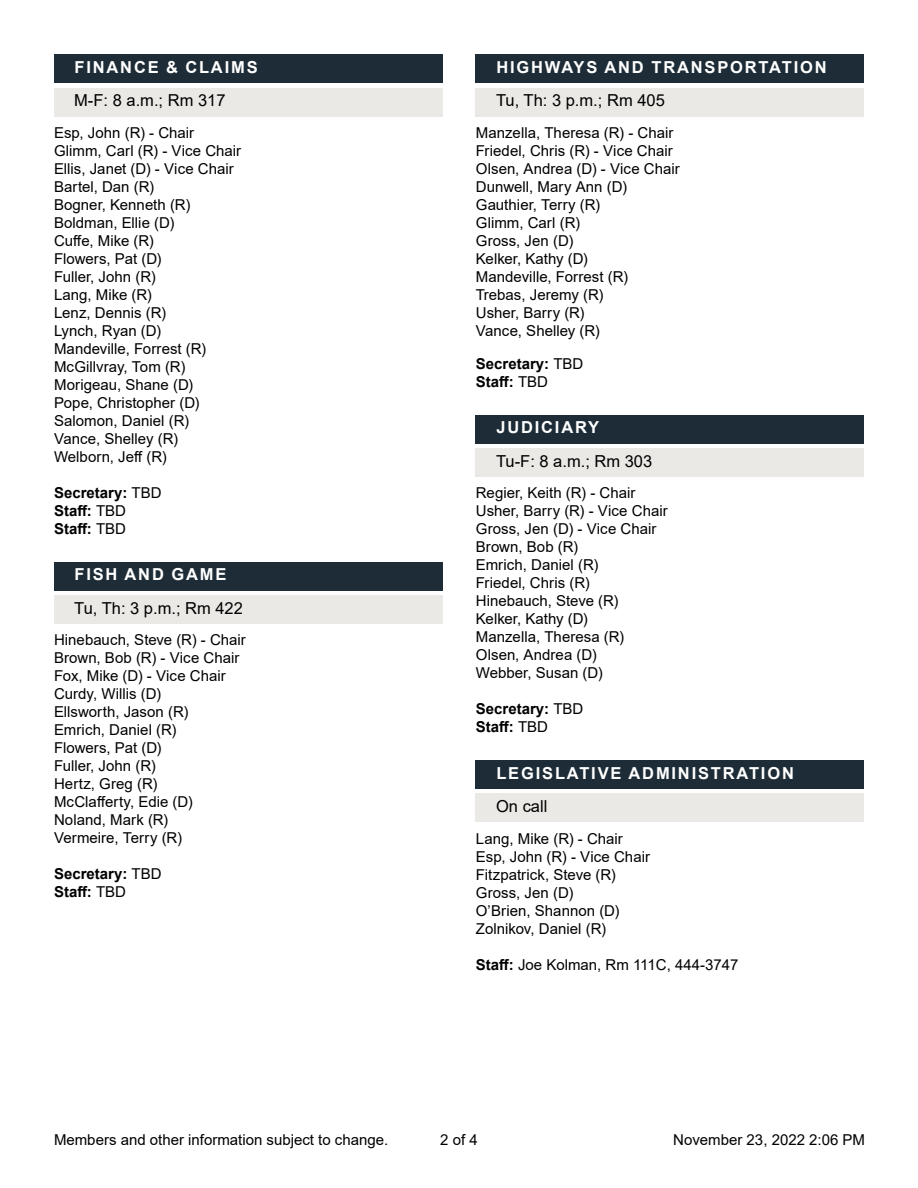
<style>
.page{position:relative;width:918px;height:1188px;background:#fff}
.page>*{position:absolute;margin:0;border:0;box-sizing:border-box;transform-origin:0 0}
.t1{font:700 16.5px "Arial";letter-spacing:.11em;color:#fff}
.t2{font:16.5px "Arial";color:#000}
.t3{font:15px/18px "Arial";color:#000}
.t4{font:700 15px/18px "Arial";color:#000}
.s1{font-weight:400}
.s2{font-weight:700}
</style>
<div class="page">
<div style="left:476px;top:54px;width:388px;height:29px;background:#1d2c37"></div>
<div style="left:476px;top:88px;width:388px;height:29px;background:#eae9e5"></div>
<div style="left:476px;top:415px;width:388px;height:29px;background:#1d2c37"></div>
<div style="left:476px;top:448px;width:388px;height:29px;background:#eae9e5"></div>
<div style="left:476px;top:760px;width:388px;height:29px;background:#1d2c37"></div>
<div style="left:476px;top:793px;width:388px;height:29px;background:#eae9e5"></div>
<div style="left:54px;top:54px;width:388px;height:29px;background:#1d2c37"></div>
<div style="left:54px;top:88px;width:388px;height:29px;background:#eae9e5"></div>
<div style="left:54px;top:562px;width:388px;height:29px;background:#1d2c37"></div>
<div style="left:54px;top:595px;width:388px;height:29px;background:#eae9e5"></div>
<p class="t1" style="left:75px;top:56px;width:185px">FINANCE &amp; CLAIMS</p>
<p class="t2" style="left:74px;top:89px;width:153px">M‑F: 8 a.m.; Rm 317</p>
<p class="t3" style="left:54px;top:124px;width:189px">Esp, John (R) ‑ Chair<br>Glimm, Carl (R) ‑ Vice Chair<br>Ellis, Janet (D) ‑ Vice Chair<br>Bartel, Dan (R)<br>Bogner, Kenneth (R)<br>Boldman, Ellie (D)<br>Cuffe, Mike (R)<br>Flowers, Pat (D)<br>Fuller, John (R)<br>Lang, Mike (R)<br>Lenz, Dennis (R)<br>Lynch, Ryan (D)<br>Mandeville, Forrest (R)<br>McGillvray, Tom (R)<br>Morigeau, Shane (D)<br>Pope, Christopher (D)<br>Salomon, Daniel (R)<br>Vance, Shelley (R)<br>Welborn, Jeff (R)</p>
<p class="t4" style="left:54px;top:484px;width:109px">Secretary: <span class="s1">TBD<br></span>Staff: <span class="s1">TBD<br></span>Staff: <span class="s1">TBD</span></p>
<p class="t1" style="left:75px;top:563px;width:154px">FISH AND GAME</p>
<p class="t2" style="left:74px;top:597px;width:170px">Tu, Th: 3 p.m.; Rm 422</p>
<p class="t3" style="left:54px;top:631px;width:193px">Hinebauch, Steve (R) ‑ Chair<br>Brown, Bob (R) ‑ Vice Chair<br>Fox, Mike (D) ‑ Vice Chair<br>Curdy, Willis (D)<br>Ellsworth, Jason (R)<br>Emrich, Daniel (R)<br>Flowers, Pat (D)<br>Fuller, John (R)<br>Hertz, Greg (R)<br>McClafferty, Edie (D)<br>Noland, Mark (R)<br>Vermeire, Terry (R)</p>
<p class="t4" style="left:54px;top:865px;width:109px">Secretary: <span class="s1">TBD<br></span>Staff: <span class="s1">TBD</span></p>
<p class="t1" style="left:496px;top:56px;width:332px">HIGHWAYS AND TRANSPORTATION</p>
<p class="t2" style="left:496px;top:89px;width:170px">Tu, Th: 3 p.m.; Rm 405</p>
<p class="t3" style="left:476px;top:124px;width:205px">Manzella, Theresa (R) ‑ Chair<br>Friedel, Chris (R) ‑ Vice Chair<br>Olsen, Andrea (D) ‑ Vice Chair<br>Dunwell, Mary Ann (D)<br>Gauthier, Terry (R)<br>Glimm, Carl (R)<br>Gross, Jen (D)<br>Kelker, Kathy (D)<br>Mandeville, Forrest (R)<br>Trebas, Jeremy (R)<br>Usher, Barry (R)<br>Vance, Shelley (R)</p>
<p class="t4" style="left:476px;top:355px;width:109px">Secretary: <span class="s1">TBD<br></span>Staff: <span class="s1">TBD</span></p>
<p class="t1" style="left:496px;top:416px;width:104px">JUDICIARY</p>
<p class="t2" style="left:496px;top:450px;width:158px">Tu‑F: 8 a.m.; Rm 303</p>
<p class="t3" style="left:476px;top:484px;width:193px">Regier, Keith (R) ‑ Chair<br>Usher, Barry (R) ‑ Vice Chair<br>Gross, Jen (D) ‑ Vice Chair<br>Brown, Bob (R)<br>Emrich, Daniel (R)<br>Friedel, Chris (R)<br>Hinebauch, Steve (R)<br>Kelker, Kathy (D)<br>Manzella, Theresa (R)<br>Olsen, Andrea (D)<br>Webber, Susan (D)</p>
<p class="t4" style="left:476px;top:700px;width:109px">Secretary: <span class="s1">TBD<br></span>Staff: <span class="s1">TBD</span></p>
<p class="t1" style="left:496px;top:761px;width:299px">LEGISLATIVE ADMINISTRATION</p>
<p class="t2" style="left:496px;top:795px;width:53px">On call</p>
<p class="t3" style="left:476px;top:829px;width:176px">Lang, Mike (R) ‑ Chair<br>Esp, John (R) ‑ Vice Chair<br>Fitzpatrick, Steve (R)<br>Gross, Jen (D)<br>O’Brien, Shannon (D)<br>Zolnikov, Daniel (R)</p>
<p class="t3" style="left:476px;top:955px;width:264px"><span class="s2">Staff:</span> Joe Kolman, Rm 111C, 444‑3747</p>
<p class="t3" style="left:54px;top:1131px;width:336px">Members and other information subject to change.</p>
<p class="t3" style="left:440px;top:1131px;width:39px">2 of 4</p>
<p class="t3" style="left:673px;top:1131px;width:193px">November 23, 2022 2:06 PM</p>
</div>
